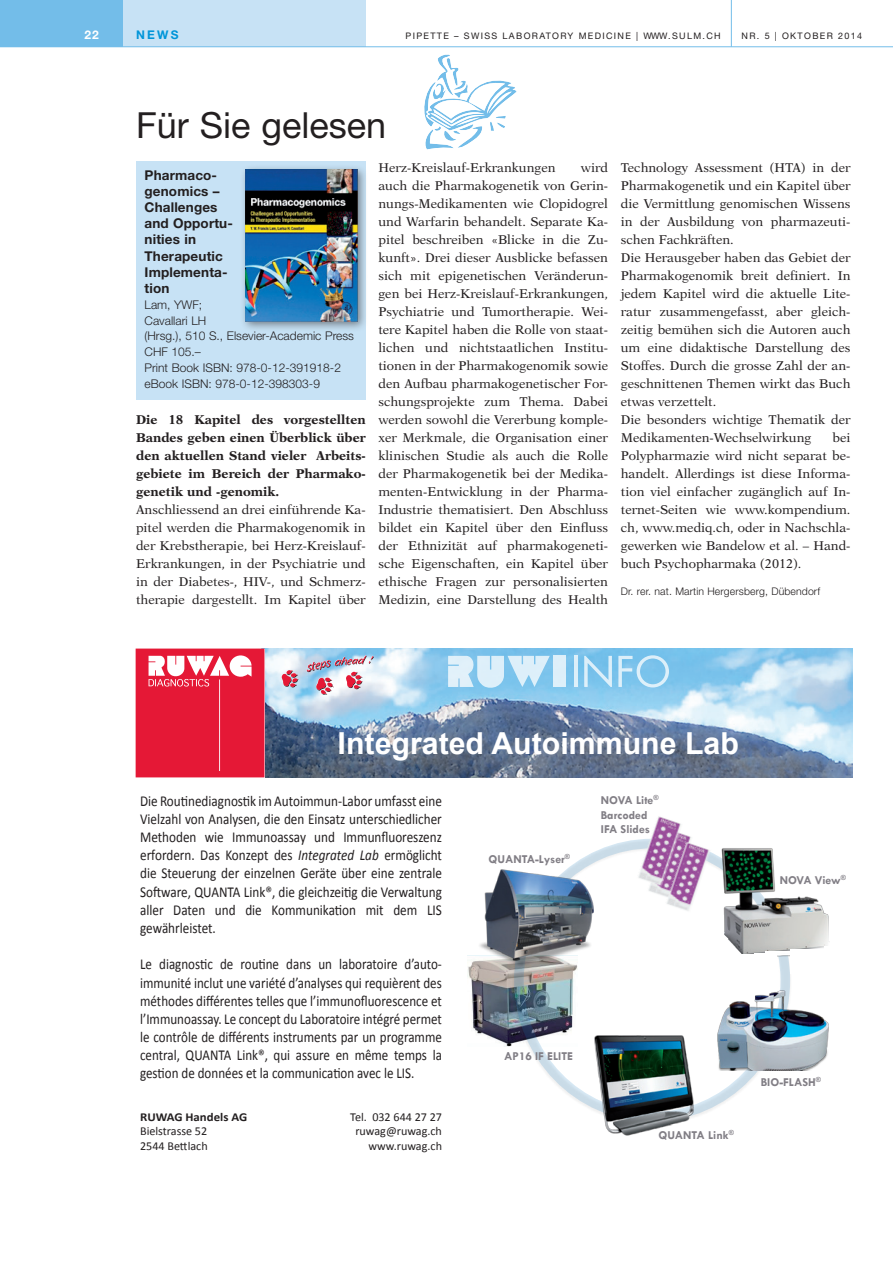
<style>
.page{position:relative;width:893px;height:1263px;background:#fff}
.page>*{position:absolute;margin:0;border:0;box-sizing:border-box;transform-origin:0 0}
.t1{font:36px "Helvetica Neue";color:#231f20}
.t2{font:700 30.3px "Arial";color:#fff}
.t3{font:15.15px/18.1px "Calibri";color:#231f20;text-align:justify;scale:.87 1}
.t4{font:15.15px/18.1px "Calibri";color:#231f20;text-align:justify;scale:.86 1}
.t5{font:700 13.5px/16.2px "Helvetica Neue";letter-spacing:.01em;color:#231f20}
.t6{font:12.75px/18px "New Aster";color:#231f20;text-align:justify}
.t7{font:700 12.75px/18px "New Aster";color:#231f20;text-align:justify}
.t8{font:700 12.15px/14.5px "Tw Cen";color:#817e85}
.t9{font:12.15px/14.5px "Calibri";color:#231f20}
.t10{font:700 12.15px "Calibri";color:#231f20;scale:1.06 1}
.t11{font:300 12px/15.8px "Helvetica Neue";color:#231f20}
.t12{font:700 12px "Helvetica Neue";color:#0095d9}
.t13{font:700 12px "Helvetica Neue";color:#fff}
.t14{font:300 10.5px "Helvetica Neue";letter-spacing:.01em;color:#231f20}
.t15{font:9px "Helvetica Neue";letter-spacing:.15em;color:#231f20}
.s1{font-style:italic}
</style>
<div class="page">
<div style="left:0;top:0;width:365px;height:47px;background:#73bde9"></div>
<div style="left:123px;top:0;width:242px;height:47px;background:#c7e2f5"></div>
<hr style="left:0;top:46px;width:893px;height:1px;background:#73bde9">
<hr style="left:731px;top:0;width:1px;height:47px;background:#73bde9">
<img style="left:468px;top:966px;width:43px;height:80px">
<img style="left:511px;top:840px;width:282px;height:272px">
<img style="left:264px;top:649px;width:589px;height:128px">
<img style="left:281px;top:655px;width:93px;height:40px">
<svg style="left:448px;top:656px;width:102px;height:32px;background:#bee1f5"></svg>
<div style="left:553px;top:656px;width:13px;height:31px;background:#deeffa"></div>
<hr style="left:574px;top:656px;width:4px;height:31px;background:#ddeff9">
<svg style="left:584px;top:656px;width:28px;height:31px"></svg>
<svg style="left:618px;top:655px;width:51px;height:32px;background:#96cfef"></svg>
<svg style="left:136px;top:648px;width:128px;height:129px;background:#e7304a"></svg>
<img style="left:692px;top:840px;width:138px;height:121px">
<img style="left:708px;top:978px;width:121px;height:92px">
<img style="left:579px;top:1033px;width:127px;height:103px">
<div style="left:658px;top:1131px;width:81px;height:15px;background:#fff"></div>
<div style="left:761px;top:1077px;width:61px;height:12px;background:#fff"></div>
<img style="left:646px;top:834px;width:45px;height:67px">
<img style="left:636px;top:816px;width:47px;height:72px">
<img style="left:664px;top:840px;width:47px;height:74px">
<img style="left:471px;top:860px;width:135px;height:110px">
<div style="left:780px;top:876px;width:81px;height:16px;background:#fff"></div>
<hr style="left:738px;top:954px;width:114px;height:1px;background:#fff">
<hr style="left:765px;top:952px;width:114px;height:1px;background:#fff">
<hr style="left:783px;top:951px;width:110px;height:1px;background:#fff">
<div style="left:825px;top:947px;width:68px;height:10px;background:#fff"></div>
<div style="left:765px;top:953px;width:11px;height:24px;background:#fff"></div>
<div style="left:754px;top:953px;width:11px;height:25px;background:#fff"></div>
<div style="left:743px;top:954px;width:11px;height:25px;background:#fff"></div>
<div style="left:790px;top:949px;width:46px;height:25px;background:#fff"></div>
<svg style="left:703px;top:922px;width:46px;height:47px"></svg>
<div style="left:713px;top:915px;width:11px;height:25px;background:#fff"></div>
<hr style="left:892px;top:0;width:1px;height:1263px;background:#fff">
<div style="left:136px;top:161px;width:230px;height:238px;background:#c7e2f5"></div>
<div style="left:240px;top:164px;width:129px;height:168px;background:#231f20;opacity:.51"></div>
<img style="left:245px;top:170px;width:112px;height:151px">
<svg style="left:419px;top:46px;width:97px;height:104px"></svg>
<p class="t13" style="left:84px;top:27px;width:16px">22</p>
<p class="t12" style="left:136px;top:27px;width:43px">news</p>
<p class="t15" style="left:405px;top:30px;width:317px">PIPETTE – SWISS LABORATORY MEDICIN E | WWW.SULM.CH</p>
<p class="t15" style="left:742px;top:30px;width:122px">NR. 5 | OKTOBER 2014</p>
<h1 class="t1" style="left:136px;top:104px;width:252px">FÜR SIE GELESEN</h1>
<p class="t5" style="left:145px;top:166px;width:90px">Pharmaco&shy;genomics –<br>Challenges and Opportu&shy;nities in<br>Therapeutic<br>Implementa&shy;tion</p>
<p class="t11" style="left:145px;top:296px;width:211px">Lam, YWF;<br>Cavallari LH<br>(Hrsg.), 510 S., Elsevier-Academic Press<br>CHF 105.–<br>Print Book ISBN: 978-0-12-391918-2 eBook ISBN: 978-0-12-398303-9</p>
<p class="t7" style="left:136px;top:411px;width:231px">Die 18 Kapitel des vorgestellten Bandes geben einen Überblick über den aktuellen Stand vieler Arbeits&shy;gebiete im Bereich der Pharmako&shy;genetik und -genomik.</p>
<p class="t6" style="left:136px;top:501px;width:231px">Anschliessend an drei einführende Ka&shy;pitel werden die Pharmakogenomik in der Krebstherapie, bei Herz-Kreislauf-Erkrankungen, in der Psychiatrie und in der Diabetes-, HIV-, und Schmerz&shy;therapie dargestellt. Im Kapitel über</p>
<p class="t6" style="left:378px;top:159px;width:231px;text-indent:202px">wird auch die Pharmakogenetik von Gerin&shy;nungs-Medikamenten wie Clopidogrel und Warfarin behandelt. Separate Ka&shy;pitel beschreiben «Blicke in die Zu&shy;kunft». Drei dieser Ausblicke befassen sich mit epigenetischen Veränderun&shy;gen bei Herz-Kreislauf-Erkrankungen, Psychiatrie und Tumortherapie. Wei&shy;tere Kapitel haben die Rolle von staat&shy;lichen und nichtstaatlichen Institu&shy;tionen in der Pharmakogenomik sowie den Aufbau pharmakogenetischer For&shy;schungsprojekte zum Thema. Dabei werden sowohl die Vererbung komple&shy;xer Merkmale, die Organisation einer klinischen Studie als auch die Rolle der Pharmakogenetik bei der Medika&shy;menten-Entwicklung in der Pharma-Industrie thematisiert. Den Abschluss bildet ein Kapitel über den Einfluss der Ethnizität auf pharmakogeneti&shy;sche Eigenschaften, ein Kapitel über ethische Fragen zur personalisierten Medizin, eine Darstellung des Health</p>
<p class="t6" style="left:378px;top:159px;width:179px">Herz-Kreislauf-Erkrankungen</p>
<p class="t6" style="left:621px;top:159px;width:231px;text-align:left">Technology Assessment (HTA) in der Pharmakogenetik und ein Kapitel über die Vermittlung genomischen Wissens in der Ausbildung von pharmazeuti&shy;schen Fachkräften.<br>Die Herausgeber haben das Gebiet der Pharmakogenomik breit definiert. In jedem Kapitel wird die aktuelle Lite&shy;ratur zusammengefasst, aber gleich&shy;zeitig bemühen sich die Autoren auch um eine didaktische Darstellung des Stoffes. Durch die grosse Zahl der an&shy;geschnittenen Themen wirkt das Buch etwas verzettelt.<br>Die besonders wichtige Thematik der Medikamenten-Wechselwirkung</p>
<p class="t6" style="left:621px;top:429px;width:231px;text-indent:212px">bei Polypharmazie wird nicht separat be&shy;handelt. Allerdings ist diese Informa&shy;tion viel einfacher zugänglich auf In&shy;ternet-Seiten wie www.kompendium. ch, www.mediq.ch, oder in Nachschla&shy;gewerken wie Bandelow et al. – Hand&shy;buch Psychopharmaka (2012).</p>
<p class="t14" style="left:621px;top:585px;width:201px">Dr. rer. nat. Martin Hergersberg, Dübendorf</p>
<h2 class="t2" style="left:338px;top:722px;width:403px">Integrated Autoimmune Lab</h2>
<p class="t3" style="left:140px;top:791px;width:348px">Die Routinediagnostik im Autoimmun-Labor umfasst eine Vielzahl von Analysen, die den Einsatz unterschiedlicher Methoden wie Immunoassay und Immunfluoreszenz erfordern. Das Konzept des <span class="s1">Integrated Lab</span> ermöglicht die Steuerung der einzelnen Geräte über eine zentrale Software, QUANTA Link®, die gleichzeitig die Verwaltung aller Daten und die Kommunikation mit dem LIS gewährleistet.</p>
<p class="t4" style="left:140px;top:955px;width:352px">Le diagnostic de routine dans un laboratoire d’auto&shy;immunité inclut une variété d’analyses qui requièrent des méthodes différentes telles que l’immunofluorescence et l’Immunoassay. Le concept du Laboratoire intégré permet le contrôle de différents instruments par un programme central, QUANTA Link®, qui assure en même temps la gestion de données et la communication avec le LIS.</p>
<p class="t9" style="left:350px;top:1109px;width:93px;text-align:right">Tel. 032 644 27 27 ruwag@ruwag.ch www.ruwag.ch</p>
<p class="t8" style="left:601px;top:793px;width:59px">NOVA Lite<sup>®<br></sup>Barcoded<br>IFA Slides</p>
<p class="t8" style="left:489px;top:852px;width:83px">QUANTA-Lyser<sup>®</sup></p>
<p class="t8" style="left:504px;top:1048px;width:70px">AP16 IF ELITE</p>
<p class="t10" style="left:140px;top:1108px;width:103px">RUWAG Handels AG</p>
<p class="t9" style="left:140px;top:1123px;width:69px">Bielstrasse 52<br>2544 Bettlach</p>
<p class="t8" style="left:658px;top:1128px;width:77px">QUANTA Link<sup>®</sup></p>
<p class="t8" style="left:780px;top:873px;width:68px">NOVA View<sup>®</sup></p>
<p class="t8" style="left:761px;top:1074px;width:62px">BIO-FLASH<sup>®</sup></p>
</div>
